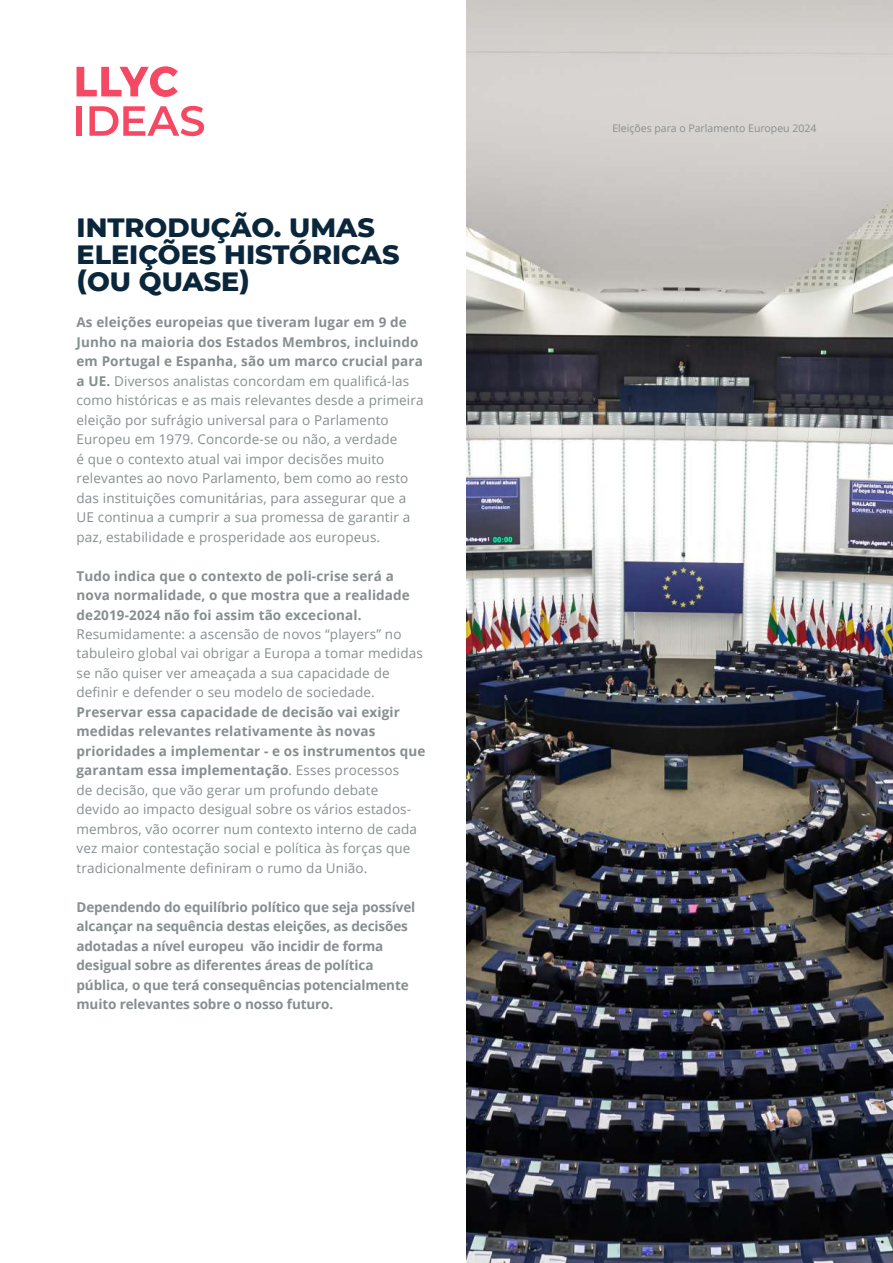
<style>
.page{position:relative;width:893px;height:1263px;background:#fff}
.page>*{position:absolute;margin:0;border:0;box-sizing:border-box;transform-origin:0 0}
.t1{font:800 27px/27px "Montserrat";color:#0a263b}
.t2{font:13.5px/19.5px "Open Sans";letter-spacing:.01em;color:#878e90}
.t3{font:700 13.5px/19.5px "Open Sans";letter-spacing:-.01em;color:#878e90}
.t4{font:700 13.5px/19.5px "Open Sans";letter-spacing:.01em;color:#878e90}
.t5{font:10.5px "Open Sans";color:#878e90}
.s1{font-weight:700}
</style>
<div class="page">
<div style="left:77px;top:106px;width:5px;height:30px;background:#f54963"></div>
<svg style="left:89px;top:106px;width:115px;height:30px"></svg>
<svg style="left:77px;top:66px;width:101px;height:31px"></svg>
<img style="left:467px;top:0;width:426px;height:1263px">
<h1 class="t1" style="left:77px;top:212px;width:324px">INTRODUÇÃO. UMAS<br>ELEIÇÕES HISTÓRICAS (OU QUASE)</h1>
<p class="t2" style="left:77px;top:312px;width:348px"><span class="s1">As eleições europeias que tiveram lugar em 9 de Junho na maioria dos Estados Membros, incluindo em Portugal e Espanha, são um marco crucial para a UE.</span> Diversos analistas concordam em qualificá-las como históricas e as mais relevantes desde a primeira eleição por sufrágio universal para o Parlamento Europeu em 1979. Concorde-se ou não, a verdade<br>é que o contexto atual vai impor decisões muito relevantes ao novo Parlamento, bem como ao resto das instituições comunitárias, para assegurar que a UE continua a cumprir a sua promessa de garantir a paz, estabilidade e prosperidade aos europeus.</p>
<p class="t4" style="left:77px;top:565px;width:335px">Tudo indica que o contexto de poli-crise será a nova normalidade, o que mostra que a realidade de2019-2024 não foi assim tão excecional.</p>
<p class="t2" style="left:77px;top:624px;width:348px">Resumidamente: a ascensão de novos “players” no tabuleiro global vai obrigar a Europa a tomar medidas se não quiser ver ameaçada a sua capacidade de definir e defender o seu modelo de sociedade.</p>
<p class="t2" style="left:77px;top:702px;width:350px"><span class="s1">Preservar essa capacidade de decisão vai exigir medidas relevantes relativamente às novas prioridades a implementar - e os instrumentos que garantam essa implementação</span>. Esses processos<br>de decisão, que vão gerar um profundo debate<br>devido ao impacto desigual sobre os vários estados&shy;membros, vão ocorrer num contexto interno de cada vez maior contestação social e política às forças que tradicionalmente definiram o rumo da União.</p>
<p class="t3" style="left:77px;top:897px;width:340px">Dependendo do equilíbrio político que seja possível alcançar na sequência destas eleições, as decisões adotadas a nível europeu vão incidir de forma desigual sobre as diferentes áreas de política pública, o que terá consequências potencialmente muito relevantes sobre o nosso futuro.</p>
<p class="t5" style="left:612px;top:121px;width:206px">Eleições para o Parlamento Europeu 2024</p>
</div>
